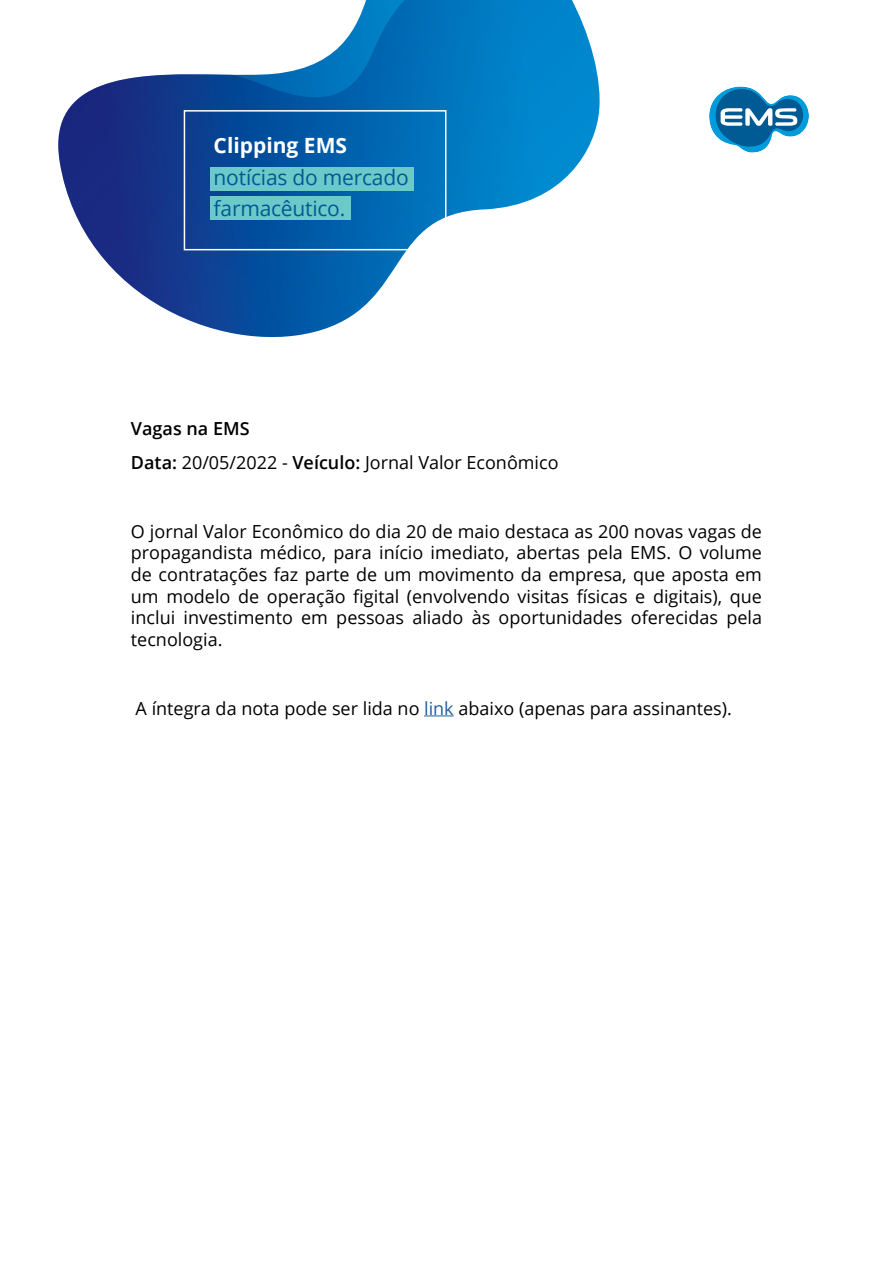
<style>
.page{position:relative;width:893px;height:1263px;background:#fff}
.page>*{position:absolute;margin:0;border:0;box-sizing:border-box;transform-origin:0 0}
.t1{font:21px/31.5px "Open Sans";letter-spacing:-.01em;color:#005a93}
.t2{font:700 21px "Open Sans";color:#fff}
.t3{font:18px/21.6px "Open Sans";color:#000}
.s1{font-weight:600}
.s2{color:#215e9e}
</style>
<div class="page">
<svg style="left:58px;top:0;width:542px;height:338px"></svg>
<hr style="left:424px;top:715px;width:30px;height:1px;background:#215e9e">
<div style="left:184px;top:110px;width:262px;height:140px;border:2px solid #fff"></div>
<div style="left:210px;top:196px;width:140px;height:23px;background:#6cc9c9"></div>
<div style="left:210px;top:167px;width:203px;height:23px;background:#6cc9c9"></div>
<svg style="left:709px;top:86px;width:100px;height:67px"></svg>
<p class="t2" style="left:214px;top:131px;width:135px">Clipping EMS</p>
<p class="t1" style="left:214px;top:161px;width:197px">notícias do mercado farmacêutico.</p>
<p class="t3" style="left:131px;top:411px;width:429px;line-height:34.3px"><span class="s1">Vagas na EMS<br>Data:</span> 20/05/2022 - <span class="s1">Veículo:</span> Jornal Valor Econômico</p>
<p class="t3" style="left:131px;top:520px;width:633px;text-align:justify">O jornal Valor Econômico do dia 20 de maio destaca as 200 novas vagas de propagandista médico, para início imediato, abertas pela EMS. O volume de contratações faz parte de um movimento da empresa, que aposta em um modelo de operação figital (envolvendo visitas físicas e digitais), que inclui investimento em pessoas aliado às oportunidades oferecidas pela tecnologia.</p>
<p class="t3" style="left:136px;top:697px;width:598px">A íntegra da nota pode ser lida no <span class="s2">link</span> abaixo (apenas para assinantes).</p>
</div>
